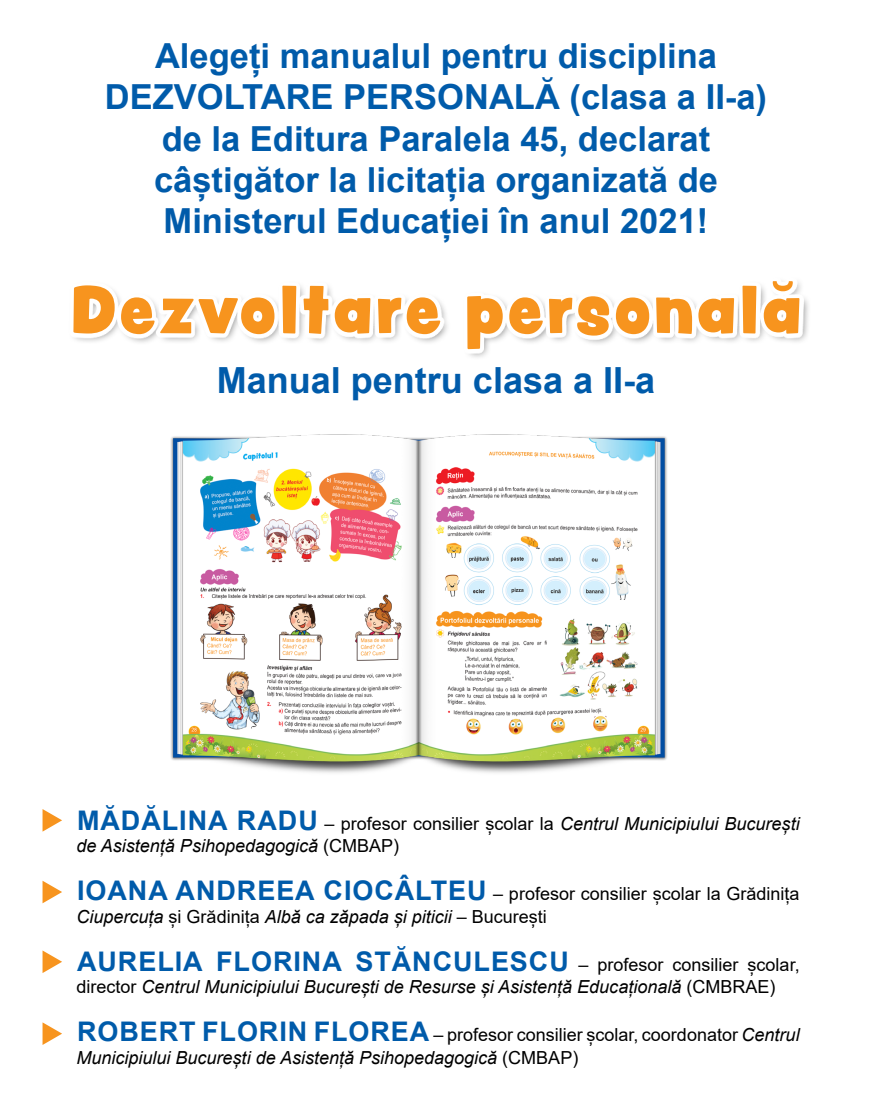
<style>
.page{position:relative;width:872px;height:1106px;background:#fff}
.page>*{position:absolute;margin:0;border:0;box-sizing:border-box;transform-origin:0 0}
.t1{font:72px "Peachy Keen JF";letter-spacing:.05em;color:#f7941e}
.t2{font:700 36px "Arial";color:#005baa}
.t3{font:700 34.5px/41.4px "Arial";color:#005baa;text-align:center}
.t4{font:700 27px "Arial";letter-spacing:.035em;color:#005baa}
.t5{font:italic 18px/22.5px "Arial";color:#000}
.t6{font:18px/22.5px "Arial";color:#000}
.s1{font-weight:700;font-style:normal;font-size:27px;color:#005baa}
.s2{font-style:normal}
.s3{font-weight:700;font-size:27px;color:#005baa}
.s4{font-style:italic}
.s5{font-weight:400;font-size:18px;color:#000}
</style>
<div class="page">
<img style="left:170px;top:434px;width:497px;height:339px">
<svg style="left:43px;top:809px;width:19px;height:22px"></svg>
<svg style="left:43px;top:881px;width:19px;height:22px"></svg>
<svg style="left:43px;top:950px;width:19px;height:23px"></svg>
<svg style="left:43px;top:1022px;width:19px;height:23px"></svg>
<h3 class="t3" style="left:105px;top:35px;width:663px">Alegeți manualul pentru disciplina DEZVOLTARE PERSONALĂ (clasa a II-a) de la Editura Paralela 45, declarat câștigător la licitația organizată de Ministerul Educației în anul 2021!</h3>
<h1 class="t1" style="left:71px;top:264px;width:732px">Dezvoltare personală</h1>
<h2 class="t2" style="left:217px;top:355px;width:440px">Manual pentru clasa a II-a</h2>
<p class="t5" style="left:77px;top:812px;width:724px"><span class="s1">MĂDĂLINA RADU</span> <span class="s2">– profesor consilier școlar la</span> Centrul Municipiului București de Asistență Psihopedagogică <span class="s2">(CMBAP)</span></p>
<p class="t6" style="left:77px;top:882px;width:724px"><span class="s3">IOANA ANDREEA CIOCÂLTEU</span> – profesor consilier școlar la Grădinița<br><span class="s4">Ciupercuța</span> și Grădinița <span class="s4">Albă ca zăpada și piticii</span> – București</p>
<h3 class="t4" style="left:77px;top:942px;width:724px">AURELIA FLORINA STĂNCULESCU <span class="s5">– profesor consilier școlar,</span></h3>
<p class="t5" style="left:77px;top:975px;width:700px"><span class="s2">director</span> Centrul Municipiului București de Resurse și Asistență Educațională <span class="s2">(CMBRAE)</span></p>
<p class="t5" style="left:77px;top:1024px;width:724px"><span class="s1">ROBERT FLORIN FLOREA</span> <span class="s2">– profesor consilier școlar, coordonator</span> Centrul<br>Municipiului București de Asistență Psihopedagogică <span class="s2">(CMBAP)</span></p>
</div>
